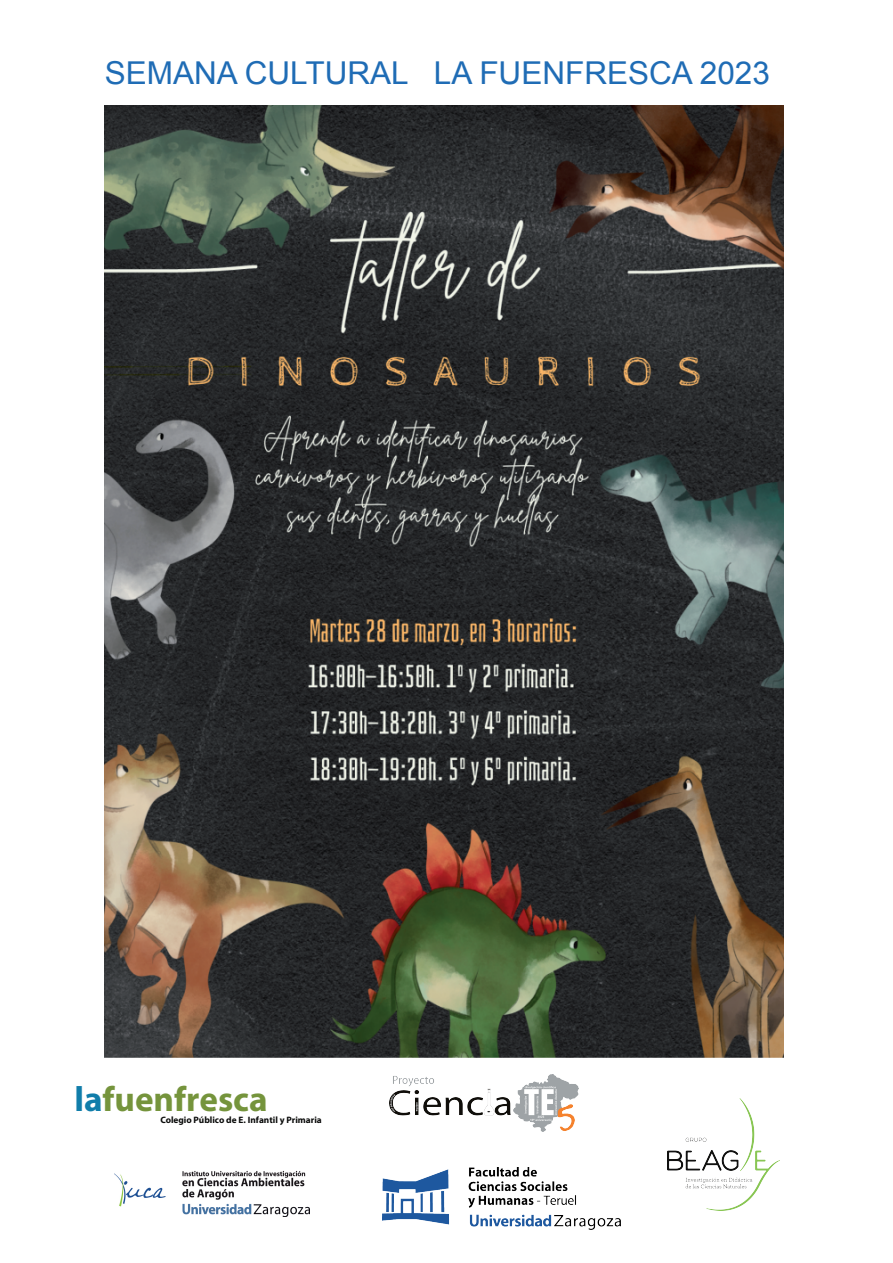
<style>
.page{position:relative;width:893px;height:1263px;background:#fff}
.page>*{position:absolute;margin:0;border:0;box-sizing:border-box;transform-origin:0 0}
.t1{font:700 35.1px "Myriad Pro";color:#75943c}
.t2{font:31.5px "Arial";color:#1f6cb5}
.t3{font:700 9.3px "Myriad Pro";color:#090a09}
.s1{color:#107daa}
</style>
<div class="page">
<img style="left:104px;top:106px;width:680px;height:952px">
<img style="left:668px;top:1098px;width:112px;height:112px">
<img style="left:389px;top:1075px;width:190px;height:57px">
<img style="left:382px;top:1167px;width:238px;height:63px">
<img style="left:114px;top:1171px;width:196px;height:45px">
<h2 class="t2" style="left:105px;top:55px;width:667px">SEMANA CULTURAL LA FUENFRESCA 2023</h2>
<h1 class="t1" style="left:74px;top:1076px;width:195px"><span class="s1">la</span>fuenfresca</h1>
<p class="t3" style="left:160px;top:1113px;width:163px">Colegio Público de E. Infantil y Primaria</p>
</div>
